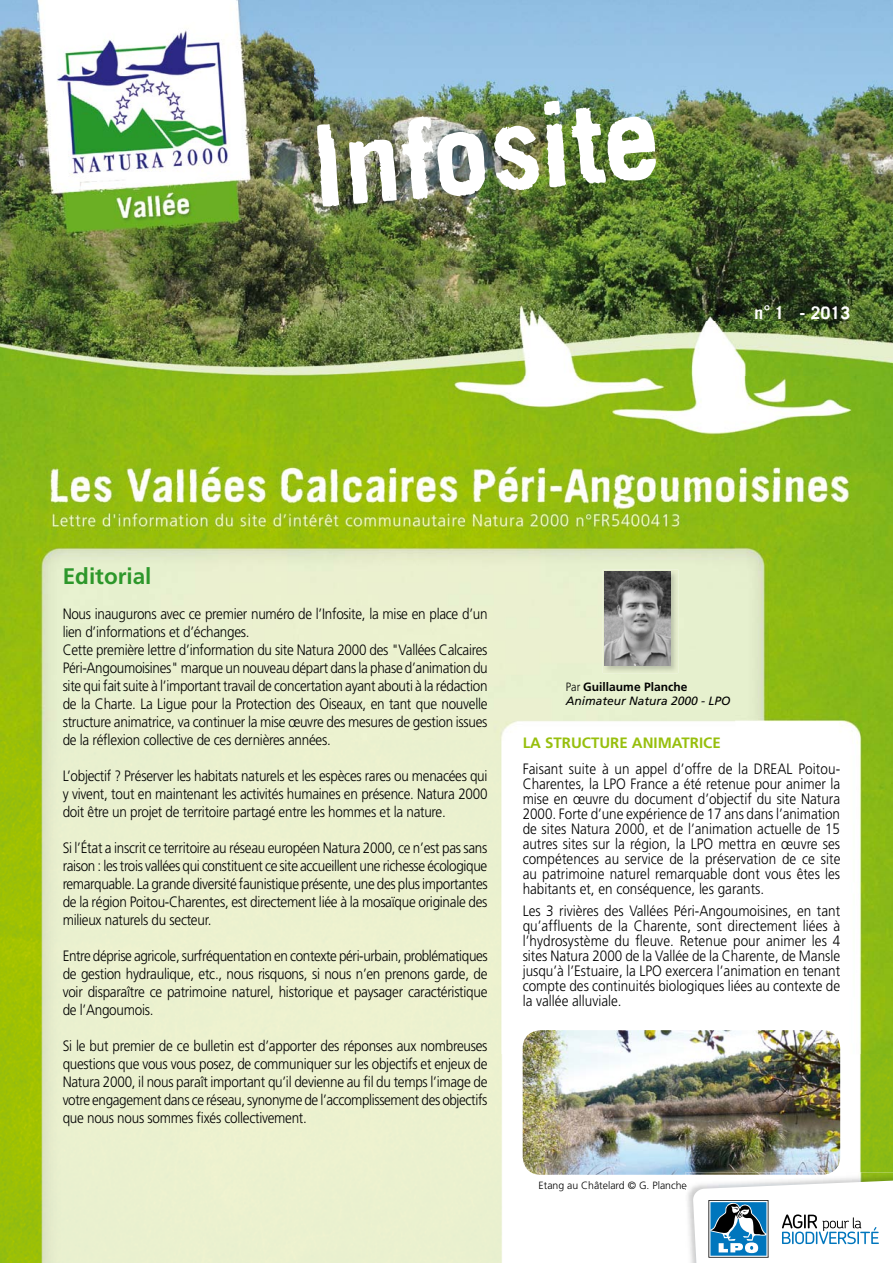
<style>
.page{position:relative;width:893px;height:1263px;background:#fff}
.page>*{position:absolute;margin:0;border:0;box-sizing:border-box;transform-origin:0 0}
.t1{font:114px "Recreant Dirty";color:#fff}
.t2{font:700 22.5px "Frutiger";color:#2d972b}
.t3{font:18px "Recreant Dirty";color:#fff}
.t4{font:300 15px/18px "Frutiger";letter-spacing:-.02em;color:#000;text-align:justify;scale:.9 1}
.t5{font:700 15px "Frutiger";color:#97bf0d}
.t6{font:italic 12px/14.4px "Frutiger";color:#000}
.t7{font:300 10.5px "Frutiger";color:#000}
.s1{font-weight:300;font-style:normal}
.s2{font-weight:700;font-style:normal}
</style>
<div class="page">
<img style="left:0;top:376px;width:735px;height:364px">
<img style="left:735px;top:376px;width:158px;height:678px">
<img style="left:0;top:740px;width:367px;height:523px">
<img style="left:367px;top:740px;width:369px;height:314px">
<img style="left:367px;top:1054px;width:156px;height:209px">
<img style="left:840px;top:1054px;width:53px;height:118px">
<img style="left:0;top:0;width:893px;height:376px">
<img style="left:523px;top:1030px;width:317px;height:145px">
<img style="left:603px;top:569px;width:75px;height:104px">
<img style="left:604px;top:571px;width:67px;height:95px">
<img style="left:686px;top:1172px;width:207px;height:91px">
<img style="left:685px;top:1172px;width:146px;height:3px">
<svg style="left:693px;top:1180px;width:200px;height:83px"></svg>
<h2 class="t2" style="left:63px;top:562px;width:90px">Editorial</h2>
<h1 class="t1" style="left:307px;top:96px;width:350px;rotate:-5deg">Infosite</h1>
<p class="t3" style="left:755px;top:302px;width:97px">n°1 - 2013</p>
<p class="t4" style="left:63px;top:604px;width:474px;text-align:left">Nous inaugurons avec ce premier numéro de l’Infosite, la mise en place d’un lien d’informations et d’échanges.<br>Cette première lettre d’information du site Natura 2000 des "Vallées Calcaires Péri-Angoumoisines" marque un nouveau départ dans la phase d’animation du site qui fait suite à l’important travail de concertation ayant abouti à la rédaction de la Charte. La Ligue pour la Protection des Oiseaux, en tant que nouvelle structure animatrice, va continuer la mise œuvre des mesures de gestion issues de la réflexion collective de ces dernières années.</p>
<p class="t4" style="left:63px;top:766px;width:474px">L’objectif ? Préserver les habitats naturels et les espèces rares ou menacées qui y vivent, tout en maintenant les activités humaines en présence. Natura 2000 doit être un projet de territoire partagé entre les hommes et la nature.</p>
<p class="t4" style="left:63px;top:838px;width:474px">Si l’État a inscrit ce territoire au réseau européen Natura 2000, ce n’est pas sans raison : les trois vallées qui constituent ce site accueillent une richesse écologique remarquable. La grande diversité faunistique présente, une des plus importantes de la région Poitou-Charentes, est directement liée à la mosaïque originale des milieux naturels du secteur.</p>
<p class="t4" style="left:63px;top:946px;width:474px">Entre déprise agricole, surfréquentation en contexte péri-urbain, problématiques de gestion hydraulique, etc., nous risquons, si nous n’en prenons garde, de voir disparaître ce patrimoine naturel, historique et paysager caractéristique de l’Angoumois.</p>
<p class="t4" style="left:63px;top:1036px;width:473px">Si le but premier de ce bulletin est d’apporter des réponses aux nombreuses questions que vous vous posez, de communiquer sur les objectifs et enjeux de Natura 2000, il nous paraît important qu’il devienne au fil du temps l’image de votre engagement dans ce réseau, synonyme de l’accomplissement des objectifs que nous nous sommes fixés collectivement.</p>
<p class="t6" style="left:566px;top:679px;width:166px"><span class="s1">Par</span> <span class="s2">Guillaume Planche<br></span>Animateur Natura 2000 - LPO</p>
<p class="t5" style="left:523px;top:734px;width:199px">LA STRUCTURE ANIMATRICE</p>
<p class="t4" style="left:523px;top:761px;width:355px;line-height:15px">Faisant suite à un appel d’offre de la DREAL Poitou-Charentes, la LPO France a été retenue pour animer la mise en œuvre du document d’objectif du site Natura 2000. Forte d’une expérience de 17 ans dans l’animation de sites Natura 2000, et de l’animation actuelle de 15 autres sites sur la région, la LPO mettra en œuvre ses compétences au service de la préservation de ce site au patrimoine naturel remarquable dont vous êtes les habitants et, en conséquence, les garants.</p>
<p class="t4" style="left:523px;top:903px;width:354px;line-height:15px">Les 3 rivières des Vallées Péri-Angoumoisines, en tant qu’affluents de la Charente, sont directement liées à l’hydrosystème du fleuve. Retenue pour animer les 4 sites Natura 2000 de la Vallée de la Charente, de Mansle jusqu’à l’Estuaire, la LPO exercera l’animation en tenant compte des continuités biologiques liées au contexte de la vallée alluviale.</p>
<p class="t7" style="left:539px;top:1180px;width:150px">Etang au Châtelard © G. Planche</p>
</div>
